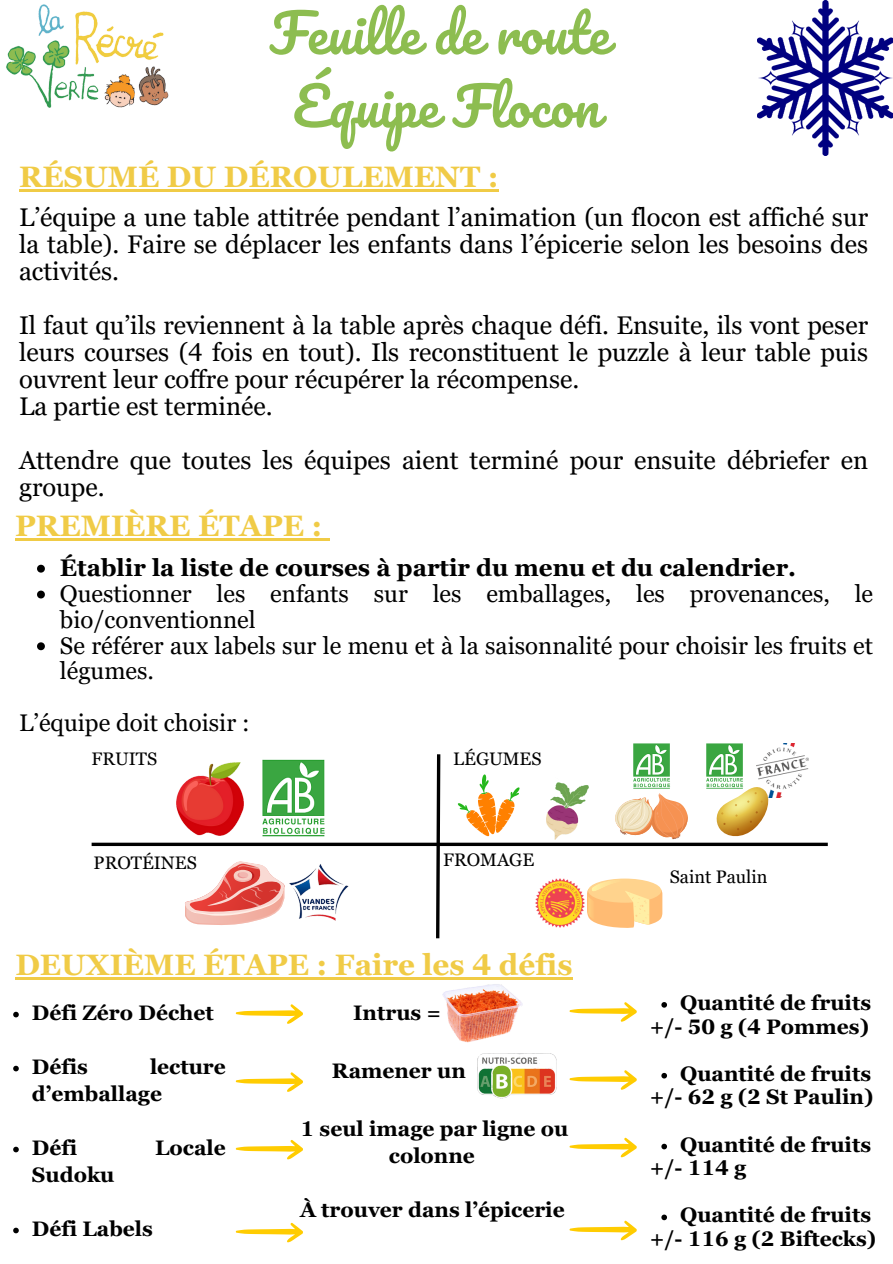
<style>
.page{position:relative;width:893px;height:1264px;background:#fff}
.page>*{position:absolute;margin:0;border:0;box-sizing:border-box;transform-origin:0 0}
.t1{font:52.65px "Pacifico";color:#8dbd50}
.t2{font:700 29.55px "Georgia Pro";color:#f0cb46}
.t3{font:25.5px/27px "Georgia Pro";color:#000;text-align:justify}
.t4{font:24px/25.8px "Georgia Pro";color:#000}
.t5{font:700 24px "Georgia Pro";color:#000}
.t6{font:700 21px/27px "Georgia Pro";color:#000}
.t7{font:18.15px "Georgia Pro";color:#000}
</style>
<div class="page">
<img style="left:6px;top:4px;width:163px;height:104px">
<img style="left:757px;top:0;width:135px;height:155px">
<svg style="left:37px;top:564px;width:8px;height:8px"></svg>
<svg style="left:37px;top:590px;width:8px;height:8px"></svg>
<svg style="left:37px;top:642px;width:8px;height:8px"></svg>
<hr style="left:19px;top:189px;width:479px;height:2px;background:#f0cb46">
<hr style="left:15px;top:538px;width:307px;height:2px;background:#f0cb46">
<svg style="left:322px;top:538px;width:8px;height:2px"></svg>
<hr style="left:15px;top:977px;width:557px;height:2px;background:#f0cb46">
<svg style="left:92px;top:842px;width:735px;height:4px;fill:#000"></svg>
<img style="left:177px;top:762px;width:66px;height:73px">
<img style="left:262px;top:759px;width:63px;height:77px">
<svg style="left:458px;top:774px;width:61px;height:62px"></svg>
<img style="left:546px;top:782px;width:42px;height:57px">
<svg style="left:615px;top:793px;width:72px;height:46px"></svg>
<svg style="left:714px;top:787px;width:58px;height:50px"></svg>
<img style="left:756px;top:743px;width:52px;height:54px">
<img style="left:633px;top:743px;width:37px;height:45px">
<img style="left:706px;top:743px;width:37px;height:45px">
<svg style="left:185px;top:861px;width:99px;height:64px"></svg>
<svg style="left:588px;top:878px;width:73px;height:24px"></svg>
<svg style="left:613px;top:879px;width:12px;height:1px"></svg>
<svg style="left:587px;top:888px;width:75px;height:40px"></svg>
<img style="left:535px;top:878px;width:49px;height:49px">
<img style="left:284px;top:864px;width:65px;height:57px">
<svg style="left:434px;top:754px;width:8px;height:185px"></svg>
<svg style="left:13px;top:1011px;width:6px;height:6px"></svg>
<svg style="left:13px;top:1065px;width:6px;height:6px"></svg>
<svg style="left:13px;top:1146px;width:6px;height:6px"></svg>
<svg style="left:13px;top:1227px;width:6px;height:6px"></svg>
<img style="left:477px;top:1053px;width:80px;height:46px">
<img style="left:442px;top:984px;width:81px;height:59px">
<svg style="left:661px;top:1002px;width:6px;height:5px"></svg>
<svg style="left:661px;top:1072px;width:6px;height:6px"></svg>
<svg style="left:661px;top:1143px;width:6px;height:6px"></svg>
<svg style="left:661px;top:1214px;width:6px;height:6px"></svg>
<svg style="left:235px;top:1140px;width:68px;height:19px"></svg>
<svg style="left:235px;top:1222px;width:68px;height:20px"></svg>
<svg style="left:235px;top:1072px;width:68px;height:19px"></svg>
<svg style="left:235px;top:1004px;width:68px;height:19px"></svg>
<svg style="left:569px;top:1137px;width:68px;height:20px"></svg>
<svg style="left:569px;top:1220px;width:68px;height:20px"></svg>
<svg style="left:569px;top:1070px;width:68px;height:19px"></svg>
<svg style="left:569px;top:1002px;width:68px;height:19px"></svg>
<p class="t1" style="left:269px;top:5px;width:341px">Feuille de route</p>
<p class="t1" style="left:292px;top:78px;width:309px">Équipe Flocon</p>
<p class="t2" style="left:19px;top:160px;width:481px">RÉSUMÉ DU DÉROULEMENT :</p>
<p class="t3" style="left:19px;top:203px;width:850px">L’équipe a une table attitrée pendant l’animation (un flocon est affiché sur la table). Faire se déplacer les enfants dans l’épicerie selon les besoins des activités.</p>
<p class="t3" style="left:19px;top:311px;width:850px">Il faut qu’ils reviennent à la table après chaque défi. Ensuite, ils vont peser leurs courses (4 fois en tout). Ils reconstituent le puzzle à leur table puis ouvrent leur coffre pour récupérer la récompense.</p>
<p class="t3" style="left:19px;top:392px;width:255px">La partie est terminée.</p>
<p class="t3" style="left:19px;top:446px;width:850px">Attendre que toutes les équipes aient terminé pour ensuite débriefer en groupe.</p>
<p class="t2" style="left:15px;top:508px;width:309px">PREMIÈRE ÉTAPE :</p>
<p class="t5" style="left:60px;top:554px;width:737px">Établir la liste de courses à partir du menu et du calendrier.</p>
<p class="t4" style="left:60px;top:580px;width:814px">Questionner les enfants sur les emballages, les provenances, le bio/conventionnel</p>
<p class="t4" style="left:60px;top:632px;width:814px">Se référer aux labels sur le menu et à la saisonnalité pour choisir les fruits et légumes.</p>
<p class="t4" style="left:19px;top:710px;width:232px">L’équipe doit choisir :</p>
<p class="t7" style="left:92px;top:748px;width:67px">FRUITS</p>
<p class="t7" style="left:453px;top:748px;width:90px">LÉGUMES</p>
<p class="t7" style="left:94px;top:851px;width:105px">PROTÉINES</p>
<p class="t7" style="left:443px;top:849px;width:92px">FROMAGE</p>
<p class="t2" style="left:15px;top:948px;width:558px">DEUXIÈME ÉTAPE : Faire les 4 défis</p>
<p class="t6" style="left:32px;top:998px;width:183px">Défi Zéro Déchet</p>
<p class="t6" style="left:32px;top:1052px;width:57px">Défis</p>
<p class="t6" style="left:32px;top:1052px;width:195px;text-indent:118px">lecture d’emballage</p>
<p class="t6" style="left:32px;top:1133px;width:47px">Défi</p>
<p class="t6" style="left:155px;top:1133px;width:72px">Locale</p>
<p class="t6" style="left:32px;top:1160px;width:84px">Sudoku</p>
<p class="t6" style="left:32px;top:1214px;width:122px">Défi Labels</p>
<p class="t6" style="left:353px;top:998px;width:90px">Intrus =</p>
<p class="t6" style="left:332px;top:1057px;width:135px">Ramener un</p>
<p class="t6" style="left:300px;top:1114px;width:269px;text-align:center">1 seul image par ligne ou colonne</p>
<p class="t6" style="left:300px;top:1195px;width:266px">À trouver dans l’épicerie</p>
<p class="t7" style="left:669px;top:866px;width:99px">Saint Paulin</p>
<p class="t6" style="left:680px;top:989px;width:192px">Quantité de fruits</p>
<p class="t6" style="left:649px;top:1012px;width:221px">+/- 50 g (4 Pommes)</p>
<p class="t6" style="left:680px;top:1059px;width:192px">Quantité de fruits</p>
<p class="t6" style="left:649px;top:1083px;width:225px">+/- 62 g (2 St Paulin)</p>
<p class="t6" style="left:680px;top:1130px;width:192px">Quantité de fruits</p>
<p class="t6" style="left:649px;top:1154px;width:98px">+/- 114 g</p>
<p class="t6" style="left:680px;top:1201px;width:192px">Quantité de fruits</p>
<p class="t6" style="left:649px;top:1225px;width:228px">+/- 116 g (2 Biftecks)</p>
</div>
